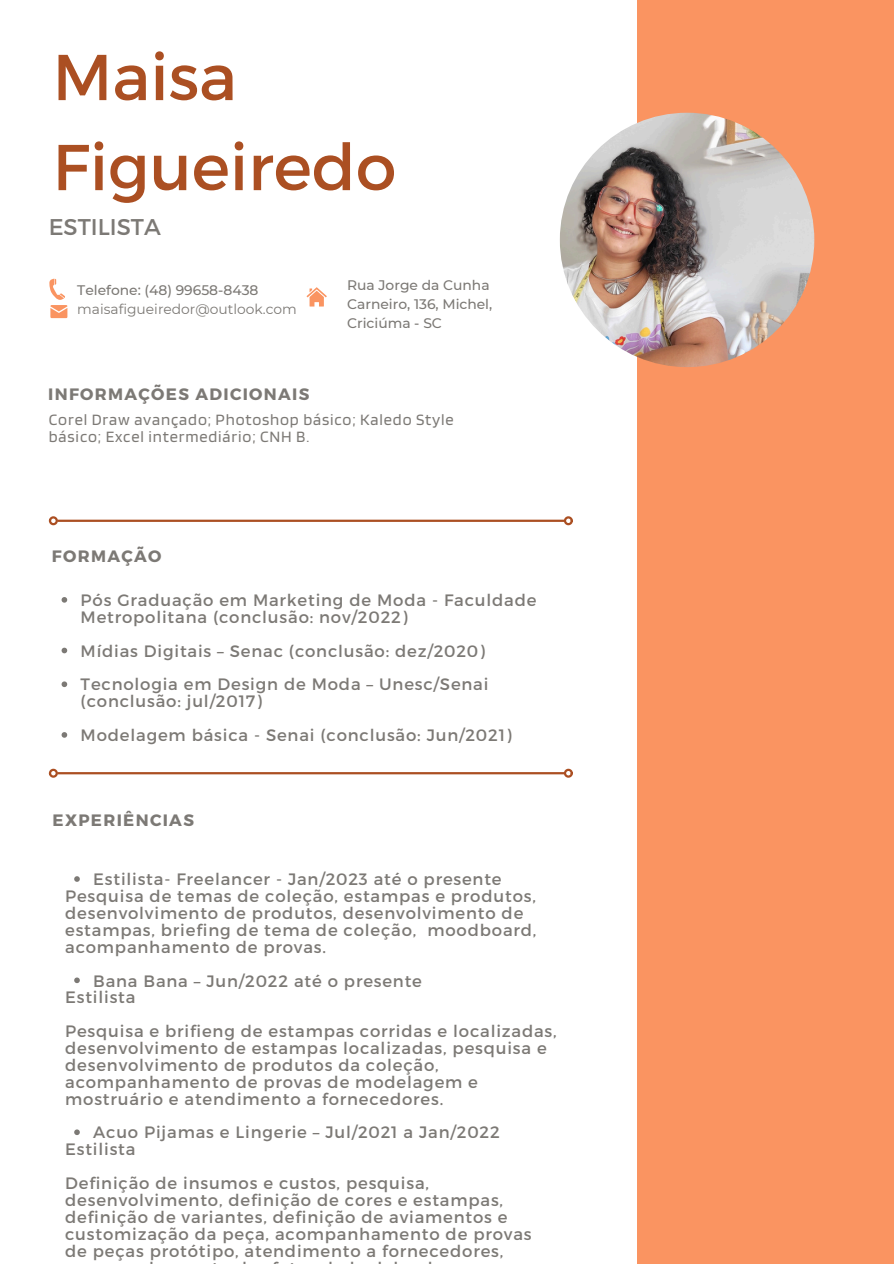
<style>
.page{position:relative;width:894px;height:1264px;background:#fff}
.page>*{position:absolute;margin:0;border:0;box-sizing:border-box;transform-origin:0 0}
.t1{font:64.65px/90px "Montserrat";color:#ab4f22}
.t2{font:22.8px "Montserrat";color:#7c7975}
.t3{font:16.5px/16.8px "Montserrat";letter-spacing:.05em;color:#7c7975}
.t4{font:16.5px/16.8px "Blinker";letter-spacing:.05em;color:#7c7975}
.t5{font:700 16.5px "Montserrat";letter-spacing:.08em;color:#7c7975}
.t6{font:500 13.8px/19.2px "Montserrat";color:#7c7975}
.t7{font:13.8px "Montserrat";color:#7c7975}
</style>
<div class="page">
<div style="left:637px;top:0;width:256px;height:1263px;background:#fa9461"></div>
<img style="left:559px;top:113px;width:255px;height:254px;border-radius:50%">
<svg style="left:49px;top:278px;width:18px;height:40px"></svg>
<svg style="left:306px;top:287px;width:21px;height:19px"></svg>
<hr style="left:57px;top:519px;width:507px;height:3px;background:#ab4f22">
<div style="left:49px;top:516px;width:9px;height:9px;border:2px solid #ab4f22;border-radius:50%"></div>
<div style="left:563px;top:516px;width:9px;height:9px;border:2px solid #ab4f22;border-radius:50%"></div>
<hr style="left:57px;top:772px;width:507px;height:2px;background:#ab4f22">
<div style="left:49px;top:768px;width:9px;height:9px;border:2px solid #ab4f22;border-radius:50%"></div>
<div style="left:563px;top:768px;width:9px;height:9px;border:2px solid #ab4f22;border-radius:50%"></div>
<svg style="left:74px;top:876px;width:6px;height:5px"></svg>
<svg style="left:74px;top:977px;width:6px;height:6px"></svg>
<svg style="left:74px;top:1129px;width:6px;height:6px"></svg>
<svg style="left:62px;top:597px;width:5px;height:5px"></svg>
<svg style="left:62px;top:647px;width:5px;height:6px"></svg>
<svg style="left:62px;top:681px;width:5px;height:6px"></svg>
<svg style="left:62px;top:732px;width:5px;height:5px"></svg>
<p class="t1" style="left:53px;top:29px;width:345px">Maisa<br>Figueiredo</p>
<h2 class="t2" style="left:49px;top:212px;width:114px">ESTILISTA</h2>
<h5 class="t6" style="left:77px;top:280px;width:183px">Telefone: (48) 99658-8438</h5>
<p class="t7" style="left:77px;top:300px;width:221px">maisafigueiredor@outlook.com</p>
<p class="t6" style="left:347px;top:275px;width:147px">Rua Jorge da Cunha<br>Carneiro, 136, Michel,<br>Criciúma - SC</p>
<p class="t5" style="left:48px;top:383px;width:263px">INFORMAÇÕES ADICIONAIS</p>
<p class="t4" style="left:49px;top:410px;width:406px">Corel Draw avançado; Photoshop básico; Kaledo Style básico; Excel intermediário; CNH B.</p>
<h3 class="t5" style="left:52px;top:545px;width:111px">FORMAÇÃO</h3>
<h3 class="t3" style="left:81px;top:591px;width:457px">Pós Graduação em Marketing de Moda - Faculdade<br>Metropolitana (conclusão: nov/2022)</h3>
<h4 class="t3" style="left:81px;top:641px;width:405px">Mídias Digitais – Senac (conclusão: dez/2020)</h4>
<p class="t3" style="left:81px;top:675px;width:409px">Tecnologia em Design de Moda – Unesc/Senai (conclusão: jul/2017)</p>
<p class="t3" style="left:81px;top:726px;width:432px">Modelagem básica - Senai (conclusão: Jun/2021)</p>
<p class="t5" style="left:53px;top:809px;width:143px">EXPERIÊNCIAS</p>
<p class="t3" style="left:65px;top:870px;width:472px;text-indent:28px">Estilista- Freelancer - Jan/2023 até o presente Pesquisa de temas de coleção, estampas e produtos, desenvolvimento de produtos, desenvolvimento de estampas, briefing de tema de coleção, moodboard, acompanhamento de provas.</p>
<p class="t3" style="left:65px;top:971px;width:358px;text-indent:28px">Bana Bana – Jun/2022 até o presente<br>Estilista</p>
<p class="t3" style="left:65px;top:1022px;width:493px">Pesquisa e brifieng de estampas corridas e localizadas, desenvolvimento de estampas localizadas, pesquisa e desenvolvimento de produtos da coleção, acompanhamento de provas de modelagem e mostruário e atendimento a fornecedores.</p>
<p class="t3" style="left:65px;top:1123px;width:436px;text-indent:28px">Acuo Pijamas e Lingerie – Jul/2021 a Jan/2022<br>Estilista</p>
<p class="t3" style="left:65px;top:1173px;width:468px">Definição de insumos e custos, pesquisa, desenvolvimento, definição de cores e estampas, definição de variantes, definição de aviamentos e customização da peça, acompanhamento de provas de peças protótipo, atendimento a fornecedores,</p>
</div>
